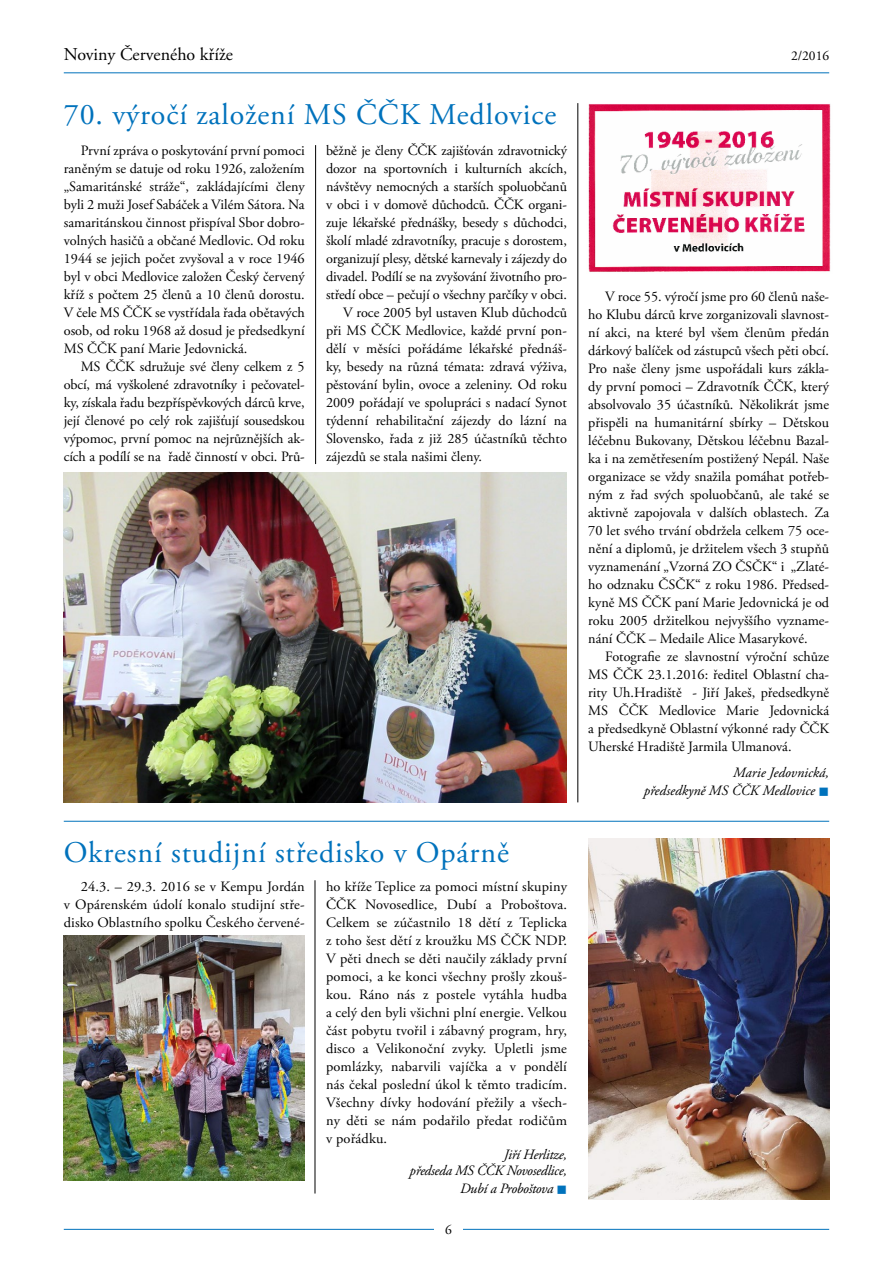
<style>
.page{position:relative;width:893px;height:1263px;background:#fff}
.page>*{position:absolute;margin:0;border:0;box-sizing:border-box;transform-origin:0 0}
.t1{font:30px "Adobe Garamond Pro";letter-spacing:.03em;color:#0072bc}
.t2{font:18px "Adobe Garamond Pro";color:#000}
.t3{font:14.25px/18px "Adobe Garamond Pro";color:#000;text-align:justify}
.t4{font:italic 14.25px/16.2px "Adobe Garamond Pro";letter-spacing:-.02em;color:#000;text-align:right}
.t5{font:italic 14.25px/18px "Adobe Garamond Pro";color:#000;text-align:right}
.t6{font:13.5px "Adobe Garamond Pro";color:#000}
.s1{color:#0072bc}
</style>
<div class="page">
<hr style="left:64px;top:72px;width:765px;height:1px;background:#0072bc">
<hr style="left:64px;top:1229px;width:765px;height:1px;background:#0072bc">
<div style="left:434px;top:1217px;width:29px;height:25px;background:#fff"></div>
<img style="left:588px;top:104px;width:243px;height:168px">
<img style="left:64px;top:473px;width:503px;height:329px">
<img style="left:64px;top:935px;width:241px;height:246px">
<img style="left:588px;top:839px;width:241px;height:360px">
<hr style="left:64px;top:821px;width:765px;height:1px;background:#0072bc">
<hr style="left:315px;top:145px;width:1px;height:319px;background:#000">
<hr style="left:578px;top:103px;width:1px;height:699px;background:#000">
<hr style="left:315px;top:880px;width:1px;height:313px;background:#000">
<p class="t2" style="left:64px;top:43px;width:171px">Noviny Červeného kříže</p>
<p class="t6" style="left:791px;top:47px;width:40px">2/2016</p>
<h1 class="t1" style="left:64px;top:96px;width:494px">70. výročí založení MS ČČK Medlovice</h1>
<p class="t3" style="left:64px;top:142px;width:242px;text-indent:17px">První zpráva o poskytování první pomoci raněným se datuje od roku 1926, založením „Samaritánské stráže“, zakládajícími členy byli 2 muži Josef Sabáček a Vilém Sátora. Na samaritánskou činnost přispíval Sbor dobro&shy;volných hasičů a občané Medlovic. Od roku 1944 se jejich počet zvyšoval a v roce 1946 byl v obci Medlovice založen Český červený kříž s počtem 25 členů a 10 členů dorostu.<br>V čele MS ČČK se vystřídala řada obětavých osob, od roku 1968 až dosud je předsedkyní MS ČČK paní Marie Jedovnická.</p>
<p class="t3" style="left:64px;top:358px;width:242px;text-indent:17px">MS ČČK sdružuje své členy celkem z 5 obcí, má vyškolené zdravotníky i pečovatel&shy;ky, získala řadu bezpříspěvkových dárců krve, její členové po celý rok zajišťují sousedskou výpomoc, první pomoc na nejrůznějších ak&shy;cích a podílí se na řadě činností v obci. Prů-</p>
<p class="t3" style="left:326px;top:142px;width:242px">běžně je členy ČČK zajišťován zdravotnický</p>
<p class="t3" style="left:326px;top:160px;width:242px">dozor na sportovních i kulturních akcích,</p>
<p class="t3" style="left:326px;top:178px;width:242px">návštěvy nemocných a starších spoluobčanů</p>
<p class="t3" style="left:326px;top:196px;width:242px">v obci i v domově důchodců. ČČK organi-</p>
<p class="t3" style="left:326px;top:214px;width:242px">zuje lékařské přednášky, besedy s důchodci,</p>
<p class="t3" style="left:326px;top:232px;width:242px">školí mladé zdravotníky, pracuje s dorostem,</p>
<p class="t3" style="left:326px;top:250px;width:242px">organizují plesy, dětské karnevaly i zájezdy do</p>
<p class="t3" style="left:326px;top:268px;width:242px">divadel. Podílí se na zvyšování životního pro-</p>
<p class="t3" style="left:326px;top:286px;width:242px">středí obce – pečují o všechny parčíky v obci.</p>
<p class="t3" style="left:343px;top:304px;width:225px">V roce 2005 byl ustaven Klub důchodců</p>
<p class="t3" style="left:326px;top:322px;width:242px">při MS ČČK Medlovice, každé první pon-</p>
<p class="t3" style="left:326px;top:340px;width:242px">dělí v měsíci pořádáme lékařské přednáš-</p>
<p class="t3" style="left:326px;top:358px;width:242px">ky, besedy na různá témata: zdravá výživa,</p>
<p class="t3" style="left:326px;top:376px;width:242px">pěstování bylin, ovoce a zeleniny. Od roku</p>
<p class="t3" style="left:326px;top:394px;width:242px">2009 pořádají ve spolupráci s nadací Synot</p>
<p class="t3" style="left:326px;top:412px;width:242px">týdenní rehabilitační zájezdy do lázní na</p>
<p class="t3" style="left:326px;top:430px;width:242px">Slovensko, řada z již 285 účastníků těchto</p>
<p class="t3" style="left:326px;top:448px;width:158px">zájezdů se stala našimi členy.</p>
<h1 class="t1" style="left:64px;top:834px;width:447px">Okresní studijní středisko v Opárně</h1>
<p class="t3" style="left:64px;top:877px;width:242px;text-indent:17px">24.3. – 29.3. 2016 se v Kempu Jordán v Opárenském údolí konalo studijní stře&shy;disko Oblastního spolku Českého červené-</p>
<p class="t3" style="left:326px;top:877px;width:242px">ho kříže Teplice za pomoci místní skupiny ČČK Novosedlice, Dubí a Proboštova.<br>Celkem se zúčastnilo 18 dětí z Teplicka z toho šest dětí z kroužku MS ČČK NDP.<br>V pěti dnech se děti naučily základy první pomoci, a ke konci všechny prošly zkouš&shy;kou. Ráno nás z postele vytáhla hudba a celý den byli všichni plní energie. Velkou část pobytu tvořil i zábavný program, hry, disco a Velikonoční zvyky. Upletli jsme pomlázky, nabarvili vajíčka a v pondělí nás čekal poslední úkol k těmto tradicím.<br>Všechny dívky hodování přežily a všech&shy;ny děti se nám podařilo předat rodičům v pořádku.</p>
<p class="t4" style="left:410px;top:1147px;width:159px">Jiří Herlitze,<br>předseda MS ČČK Novosedlice,</p>
<p class="t4" style="left:460px;top:1181px;width:108px">Dubí a Proboštova <span class="s1">■</span></p>
<p class="t6" style="left:445px;top:1222px;width:8px">6</p>
<p class="t3" style="left:588px;top:287px;width:242px;text-indent:17px">V roce 55. výročí jsme pro 60 členů naše&shy;ho Klubu dárců krve zorganizovali slavnost&shy;ní akci, na které byl všem členům předán dárkový balíček od zástupců všech pěti obcí.<br>Pro naše členy jsme uspořádali kurs zákla&shy;dy první pomoci – Zdravotník ČČK, který absolvovalo 35 účastníků. Několikrát jsme přispěli na humanitární sbírky – Dětskou léčebnu Bukovany, Dětskou léčebnu Bazal&shy;ka i na zemětřesením postižený Nepál. Naše organizace se vždy snažila pomáhat potřeb&shy;ným z řad svých spoluobčanů, ale také se aktivně zapojovala v dalších oblastech. Za 70 let svého trvání obdržela celkem 75 oce&shy;nění a diplomů, je držitelem všech 3 stupňů vyznamenání „Vzorná ZO ČSČK“ i „Zlaté&shy;ho odznaku ČSČK“ z roku 1986. Předsed&shy;kyně MS ČČK paní Marie Jedovnická je od roku 2005 držitelkou nejvyššího vyzname&shy;nání ČČK – Medaile Alice Masarykové.</p>
<p class="t3" style="left:588px;top:647px;width:242px;text-indent:17px">Fotografie ze slavnostní výroční schůze MS ČČK 23.1.2016: ředitel Oblastní cha&shy;rity Uh.Hradiště - Jiří Jakeš, předsedkyně MS ČČK Medlovice Marie Jedovnická a předsedkyně Oblastní výkonné rady ČČK Uherské Hradiště Jarmila Ulmanová.</p>
<p class="t5" style="left:644px;top:764px;width:187px">Marie Jedovnická,<br>předsedkyně MS ČČK Medlovice <span class="s1">■</span></p>
</div>
